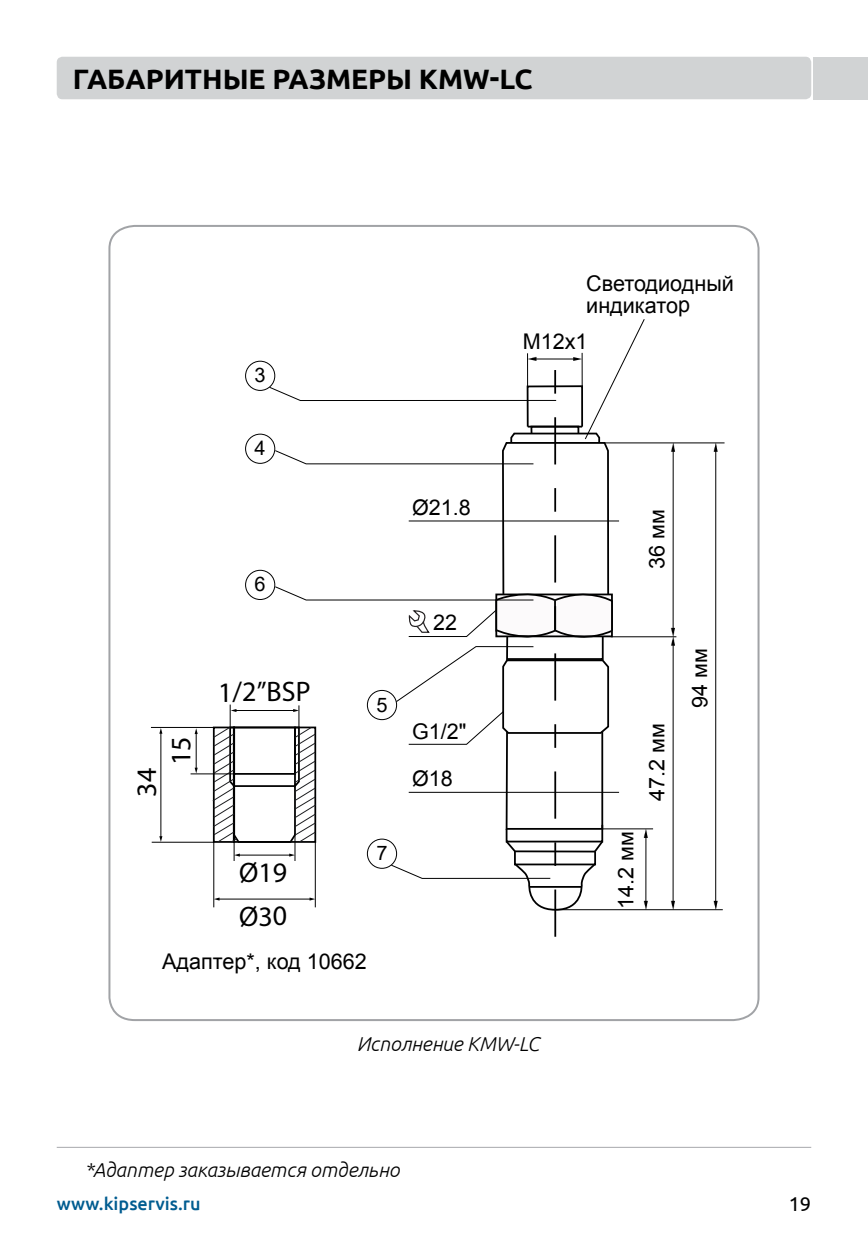
<style>
.page{position:relative;width:868px;height:1248px;background:#fff}
.page>*{position:absolute;margin:0;border:0;box-sizing:border-box;transform-origin:0 0}
.t1{font:28.2px/44px "Myriad Pro";letter-spacing:-.005em;color:#010101}
.t2{font:700 28px "Ubuntu";color:#000}
.t3{font:21.6px/21.6px "Arial";color:#000}
.t4{font:italic 300 20px "Ubuntu";color:#000}
.t5{font:20px "Arial";color:#000}
.t6{font:20px "Ubuntu";color:#000}
.t7{font:500 18px "Ubuntu";color:#005c90}
</style>
<div class="page">
<svg style="left:108px;top:225px;width:652px;height:796px"></svg>
<hr style="left:554px;top:909px;width:168px;height:1px;background:#000">
<hr style="left:151px;top:727px;width:62px;height:1px;background:#000">
<hr style="left:190px;top:773px;width:46px;height:1px;background:#000">
<hr style="left:160px;top:732px;width:1px;height:105px;background:#000">
<svg style="left:159px;top:728px;width:3px;height:5px"></svg>
<svg style="left:159px;top:836px;width:3px;height:5px"></svg>
<hr style="left:196px;top:733px;width:1px;height:35px;background:#000">
<svg style="left:195px;top:728px;width:3px;height:6px"></svg>
<svg style="left:195px;top:767px;width:3px;height:6px"></svg>
<hr style="left:152px;top:841px;width:62px;height:1px;background:#000">
<hr style="left:602px;top:828px;width:51px;height:1px;background:#000">
<hr style="left:610px;top:636px;width:66px;height:1px;background:#000">
<hr style="left:672px;top:640px;width:1px;height:266px;background:#000">
<svg style="left:671px;top:900px;width:4px;height:9px"></svg>
<hr style="left:672px;top:450px;width:1px;height:179px;background:#000">
<svg style="left:671px;top:627px;width:4px;height:18px"></svg>
<hr style="left:604px;top:442px;width:120px;height:1px;background:#000">
<svg style="left:671px;top:443px;width:4px;height:9px"></svg>
<hr style="left:715px;top:449px;width:1px;height:455px;background:#000">
<svg style="left:713px;top:900px;width:4px;height:9px"></svg>
<svg style="left:713px;top:443px;width:4px;height:9px"></svg>
<div style="left:57px;top:57px;width:754px;height:42px;background:#d1d3d4;border-radius:6px"></div>
<div style="left:813px;top:57px;width:54px;height:42px;background:#d1d3d4"></div>
<hr style="left:57px;top:1146px;width:754px;height:1px;background:#a7a9ac">
<svg style="left:212px;top:318px;width:435px;height:619px"></svg>
<p class="t2" style="left:73px;top:62px;width:461px">Габаритные размеры KMW-LC</p>
<p class="t3" style="left:586px;top:273px;width:149px">Светодиодный индикатор</p>
<p class="t5" style="left:254px;top:361px;width:13px">3</p>
<p class="t5" style="left:254px;top:434px;width:13px">4</p>
<p class="t5" style="left:254px;top:570px;width:13px">6</p>
<h1 class="t1" style="left:124px;top:796px;width:31px;rotate:-90deg">34</h1>
<h1 class="t1" style="left:158px;top:765px;width:31px;rotate:-90deg">15</h1>
<h1 class="t1" style="left:218px;top:669px;width:94px">1/2”BSP</h1>
<p class="t5" style="left:376px;top:690px;width:13px">5</p>
<h1 class="t1" style="left:239px;top:849px;width:50px">Ø19<br>Ø30</h1>
<p class="t3" style="left:162px;top:950px;width:206px">Адаптер*, код 10662</p>
<p class="t5" style="left:376px;top:839px;width:13px">7</p>
<p class="t3" style="left:412px;top:496px;width:60px">Ø21.8</p>
<p class="t3" style="left:433px;top:611px;width:25px">22</p>
<p class="t3" style="left:412px;top:721px;width:56px">G1/2"</p>
<p class="t3" style="left:412px;top:767px;width:42px">Ø18</p>
<p class="t3" style="left:522px;top:331px;width:66px">М12х1</p>
<p class="t4" style="left:357px;top:1031px;width:184px">Исполнение KMW-LC</p>
<p class="t3" style="left:646px;top:568px;width:61px;rotate:-90deg">36 мм</p>
<p class="t3" style="left:615px;top:908px;width:79px;rotate:-90deg">14.2 мм</p>
<p class="t3" style="left:646px;top:800px;width:79px;rotate:-90deg">47.2 мм</p>
<p class="t3" style="left:689px;top:707px;width:61px;rotate:-90deg">94 мм</p>
<p class="t4" style="left:85px;top:1157px;width:316px">*Адаптер заказывается отдельно</p>
<p class="t7" style="left:57px;top:1192px;width:145px">www.kipservis.ru</p>
<p class="t6" style="left:788px;top:1191px;width:24px">19</p>
</div>
